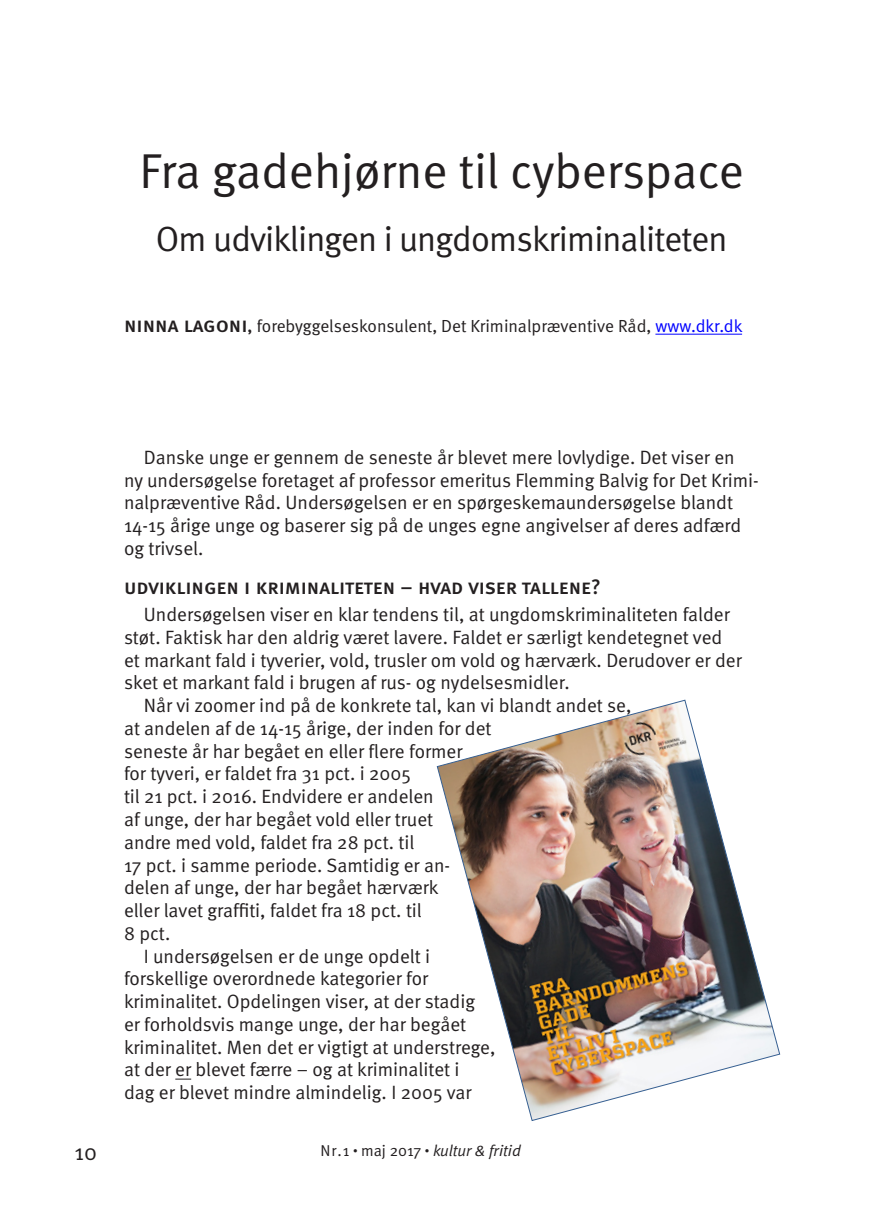
<style>
.page{position:relative;width:883px;height:1226px;background:#fff}
.page>*{position:absolute;margin:0;border:0;box-sizing:border-box;transform-origin:0 0}
.t1{font:49px "Meta Normal";color:#231f20}
.t2{font:35px "Meta Normal";letter-spacing:-.025em;color:#231f20}
.t3{font:22.75px "Meta Normal";color:#231f20}
.t4{font:21px "Meta Medium Caps";color:#231f20}
.t5{font:19.25px/22.8px "Meta Normal";color:#231f20}
.t6{font:17.5px "Meta Normal";color:#231f20}
.t7{font:italic 15.75px "Meta Normal";color:#231f20}
.s1{font-family:"Meta Medium Caps";font-size:21px}
.s2{font-family:"Meta Medium Caps"}
.s3{color:#00f}
.s4{font-style:normal}
.s5{font-family:"Minion";font-style:normal}
</style>
<div class="page">
<svg style="left:175px;top:1078px;width:16px;height:1px"></svg>
<hr style="left:655px;top:334px;width:87px;height:1px;background:#00f">
<img style="left:436px;top:699px;width:345px;height:422px">
<h1 class="t1" style="left:139px;top:142px;width:606px">Fra gadehjørne til cyberspace</h1>
<h2 class="t2" style="left:156px;top:219px;width:573px">Om udviklingen i ungdomskriminaliteten</h2>
<p class="t6" style="left:124px;top:315px;width:620px"><span class="s1">ninna lagoni</span><span class="s2">,</span> forebyggelseskonsulent, Det Kriminalpræventive Råd, <span class="s3">www.dkr.dk</span></p>
<p class="t5" style="left:124px;top:445px;width:636px;text-indent:20px">Danske unge er gennem de seneste år blevet mere lovlydige. Det viser en<br>ny undersøgelse foretaget af professor emeritus Flemming Balvig for Det Krimi&shy;nalpræventive Råd. Undersøgelsen er en spørgeskemaundersøgelse blandt 14-15 årige unge og baserer sig på de unges egne angivelser af deres adfærd og trivsel.</p>
<p class="t4" style="left:124px;top:575px;width:478px">udviklingen i kriminaliteten – hvad viser tallene?</p>
<p class="t5" style="left:144px;top:602px;width:587px">Undersøgelsen viser en klar tendens til, at ungdomskriminaliteten falder</p>
<p class="t5" style="left:124px;top:625px;width:600px">støt. Faktisk har den aldrig været lavere. Faldet er særligt kendetegnet ved</p>
<p class="t5" style="left:124px;top:648px;width:619px">et markant fald i tyverier, vold, trusler om vold og hærværk. Derudover er der</p>
<p class="t5" style="left:124px;top:671px;width:447px">sket et markant fald i brugen af rus- og nydelsesmidler.</p>
<p class="t5" style="left:144px;top:693px;width:489px">Når vi zoomer ind på de konkrete tal, kan vi blandt andet se,</p>
<p class="t5" style="left:124px;top:716px;width:369px">at andelen af de 14-15 årige, der inden for det</p>
<p class="t5" style="left:124px;top:739px;width:340px">seneste år har begået en eller flere former</p>
<p class="t5" style="left:124px;top:762px;width:288px">for tyveri, er faldet fra 31 pct. i 2005</p>
<p class="t5" style="left:124px;top:784px;width:311px">til 21 pct. i 2016. Endvidere er andelen</p>
<p class="t5" style="left:124px;top:807px;width:311px">af unge, der har begået vold eller truet</p>
<p class="t5" style="left:124px;top:830px;width:292px">andre med vold, faldet fra 28 pct. til</p>
<p class="t5" style="left:124px;top:853px;width:328px">17 pct. i samme periode. Samtidig er an-</p>
<p class="t5" style="left:124px;top:876px;width:316px">delen af unge, der har begået hærværk</p>
<p class="t5" style="left:124px;top:898px;width:299px">eller lavet graffiti, faldet fra 18 pct. til</p>
<p class="t5" style="left:124px;top:921px;width:48px">8 pct.</p>
<p class="t5" style="left:144px;top:944px;width:288px">I undersøgelsen er de unge opdelt i</p>
<p class="t5" style="left:124px;top:967px;width:306px">forskellige overordnede kategorier for</p>
<p class="t5" style="left:124px;top:989px;width:353px">kriminalitet. Opdelingen viser, at der stadig</p>
<p class="t5" style="left:124px;top:1012px;width:344px">er forholdsvis mange unge, der har begået</p>
<p class="t5" style="left:124px;top:1035px;width:373px">kriminalitet. Men det er vigtigt at understrege,</p>
<p class="t5" style="left:124px;top:1058px;width:337px">at der er blevet færre – og at kriminalitet i</p>
<p class="t5" style="left:124px;top:1080px;width:349px">dag er blevet mindre almindelig. I 2005 var</p>
<p class="t3" style="left:75px;top:1138px;width:24px">10</p>
<p class="t7" style="left:321px;top:1141px;width:202px"><span class="s4">Nr.1</span> <span class="s5">•</span> <span class="s4">maj 2017</span> <span class="s5">•</span> kultur &amp; fritid</p>
</div>
